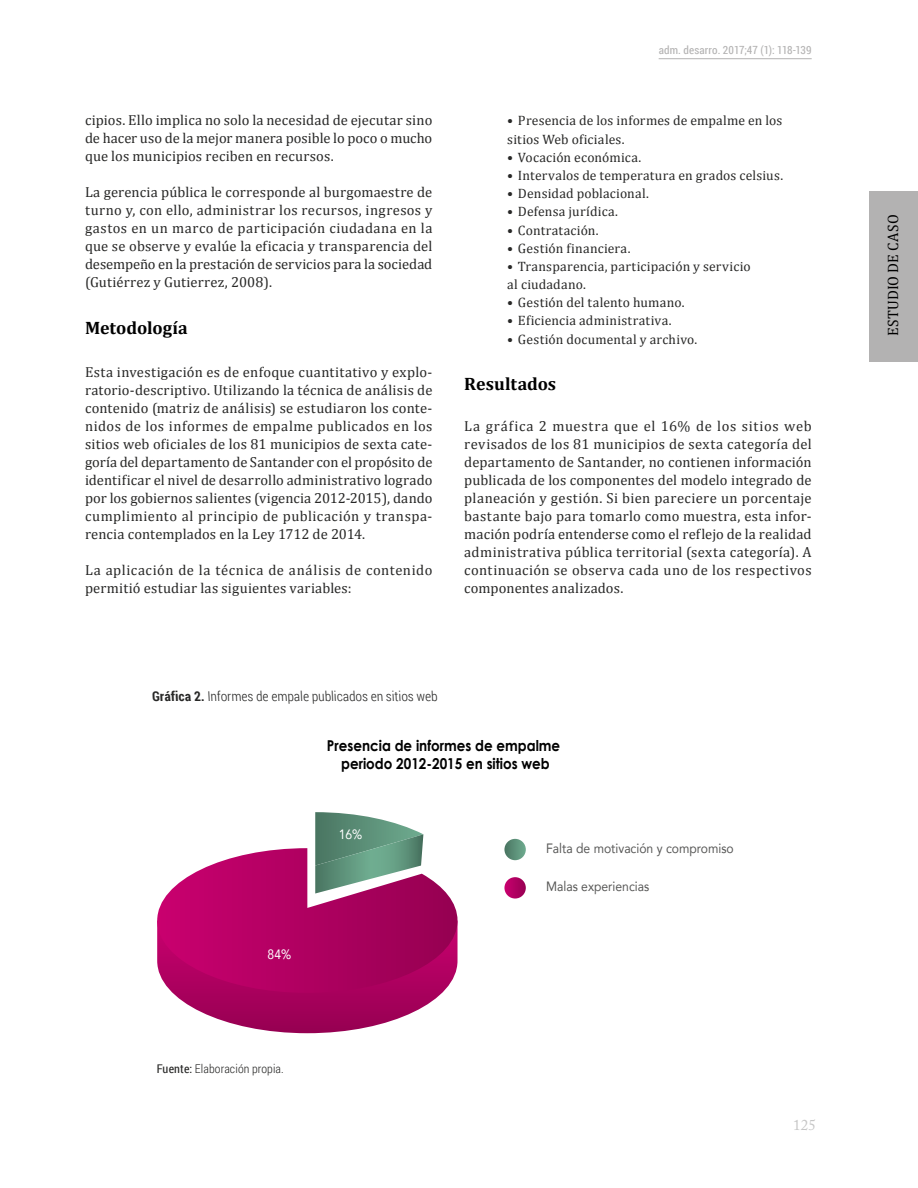
<style>
.page{position:relative;width:918px;height:1188px;background:#fff}
.page>*{position:absolute;margin:0;border:0;box-sizing:border-box;transform-origin:0 0}
.t1{font:700 18px "Cambria";color:#000}
.t2{font:700 15px/18px "Century Gothic";color:#000;text-align:center;scale:.9 1}
.t3{font:15px "Cambria";letter-spacing:.015em;color:#000}
.t4{font:15px "Adobe Caslon Pro";color:#c6c6c6}
.t5{font:14.55px/18px "Cambria";letter-spacing:.015em;color:#282827;text-align:justify}
.t6{font:13.65px/18.1px "Cambria";letter-spacing:.015em;color:#282827}
.t7{font:300 13.5px "Roboto Condensed";color:#282827}
.t8{font:13.5px "Avenir";color:#575756;scale:.9 1}
.t9{font:13.5px "Cambria";letter-spacing:.02em;color:#282827}
.t10{font:13.5px "Avenir";color:#fff;scale:.9 1}
.t11{font:300 12px "Roboto Condensed";letter-spacing:.01em;color:#282827}
.t12{font:11.25px "Roboto Condensed";letter-spacing:.015em;color:#b3b2b2}
.s1{font-size:13.65px}
.s2{font-weight:700}
.s3{font-weight:400}
</style>
<div class="page">
<div style="left:870px;top:192px;width:48px;height:170px;background:#b3b2b2"></div>
<svg style="left:315px;top:812px;width:108px;height:34px"></svg>
<svg style="left:173px;top:993px;width:269px;height:40px"></svg>
<svg style="left:157px;top:846px;width:301px;height:147px;background:#b42f78"></svg>
<svg style="left:504px;top:839px;width:22px;height:21px"></svg>
<svg style="left:504px;top:877px;width:22px;height:22px"></svg>
<hr style="left:659px;top:58px;width:153px;height:1px;background:#b3b2b2">
<p class="t5" style="left:85px;top:111px;width:349px">cipios. Ello implica no solo la necesidad de ejecutar sino de hacer uso de la mejor manera posible lo poco o mucho que los municipios reciben en recursos.</p>
<p class="t5" style="left:85px;top:183px;width:349px">La gerencia pública le corresponde al burgomaestre de turno y, con ello, administrar los recursos, ingresos y gastos en un marco de participación ciudadana en la que se observe y evalúe la eficacia y transparencia del desempeño en la prestación de servicios para la sociedad (Gutiérrez y Gutierrez, 2008).</p>
<p class="t1" style="left:85px;top:315px;width:104px">Metodología</p>
<p class="t5" style="left:85px;top:363px;width:349px">Esta investigación es de enfoque cuantitativo y explo&shy;ratorio-descriptivo. Utilizando la técnica de análisis de contenido (matriz de análisis) se estudiaron los conte&shy;nidos de los informes de empalme publicados en los sitios web oficiales de los 81 municipios de sexta cate&shy;goría del departamento de Santander con el propósito de identificar el nivel de desarrollo administrativo logrado por los gobiernos salientes (vigencia 2012-2015), dando cumplimiento al principio de publicación y transpa&shy;rencia contemplados en la Ley 1712 de 2014.</p>
<p class="t5" style="left:85px;top:561px;width:349px">La aplicación de la técnica de análisis de contenido permitió estudiar las siguientes variables:</p>
<p class="t12" style="left:659px;top:42px;width:155px">adm. desarro. 2017;47 (1): 118-139</p>
<p class="t6" style="left:507px;top:112px;width:277px">• Presencia de los informes de empalme en los sitios Web oficiales.</p>
<p class="t6" style="left:507px;top:148px;width:135px">• Vocación económica.</p>
<p class="t6" style="left:507px;top:166px;width:277px">• Intervalos de temperatura en grados celsius.</p>
<p class="t6" style="left:507px;top:184px;width:143px">• Densidad poblacional.</p>
<p class="t6" style="left:507px;top:203px;width:112px">• Defensa jurídica.</p>
<p class="t6" style="left:507px;top:221px;width:93px">• Contratación.</p>
<p class="t6" style="left:507px;top:239px;width:125px">• Gestión financiera.</p>
<p class="t6" style="left:507px;top:257px;width:245px">• Transparencia, participación y servicio al ciudadano.</p>
<p class="t6" style="left:507px;top:293px;width:179px">• Gestión del talento humano.</p>
<p class="t6" style="left:507px;top:312px;width:166px">• Eficiencia administrativa.</p>
<p class="t9" style="left:507px;top:331px;width:192px"><span class="s1">• Gestión do</span>cumental y archivo.</p>
<p class="t1" style="left:464px;top:371px;width:93px">Resultados</p>
<p class="t5" style="left:464px;top:417px;width:349px">La gráfica 2 muestra que el 16% de los sitios web revisados de los 81 municipios de sexta categoría del departamento de Santander, no contienen información publicada de los componentes del modelo integrado de planeación y gestión. Si bien pareciere un porcentaje bastante bajo para tomarlo como muestra, esta infor&shy;mación podría entenderse como el reflejo de la realidad administrativa pública territorial (sexta categoría). A continuación se observa cada uno de los respectivos componentes analizados.</p>
<p class="t7" style="left:152px;top:687px;width:288px"><span class="s2">Gráfica 2.</span> Informes de empale publicados en sitios web</p>
<p class="t2" style="left:327px;top:736px;width:261px">Presencia de informes de empalme periodo 2012-2015 en sitios web</p>
<p class="t10" style="left:268px;top:943px;width:28px">84%</p>
<p class="t11" style="left:157px;top:1061px;width:129px"><span class="s3">Fuente:</span> Elaboración propia.</p>
<p class="t10" style="left:339px;top:823px;width:28px">16%</p>
<p class="t8" style="left:546px;top:837px;width:210px">Falta de motivación y compromiso</p>
<p class="t8" style="left:546px;top:875px;width:116px">Malas experiencias</p>
<p class="t4" style="left:793px;top:1116px;width:24px">125</p>
<p class="t3" style="left:884px;top:336px;width:123px;rotate:-90deg">ESTUDIO DE CASO</p>
</div>
